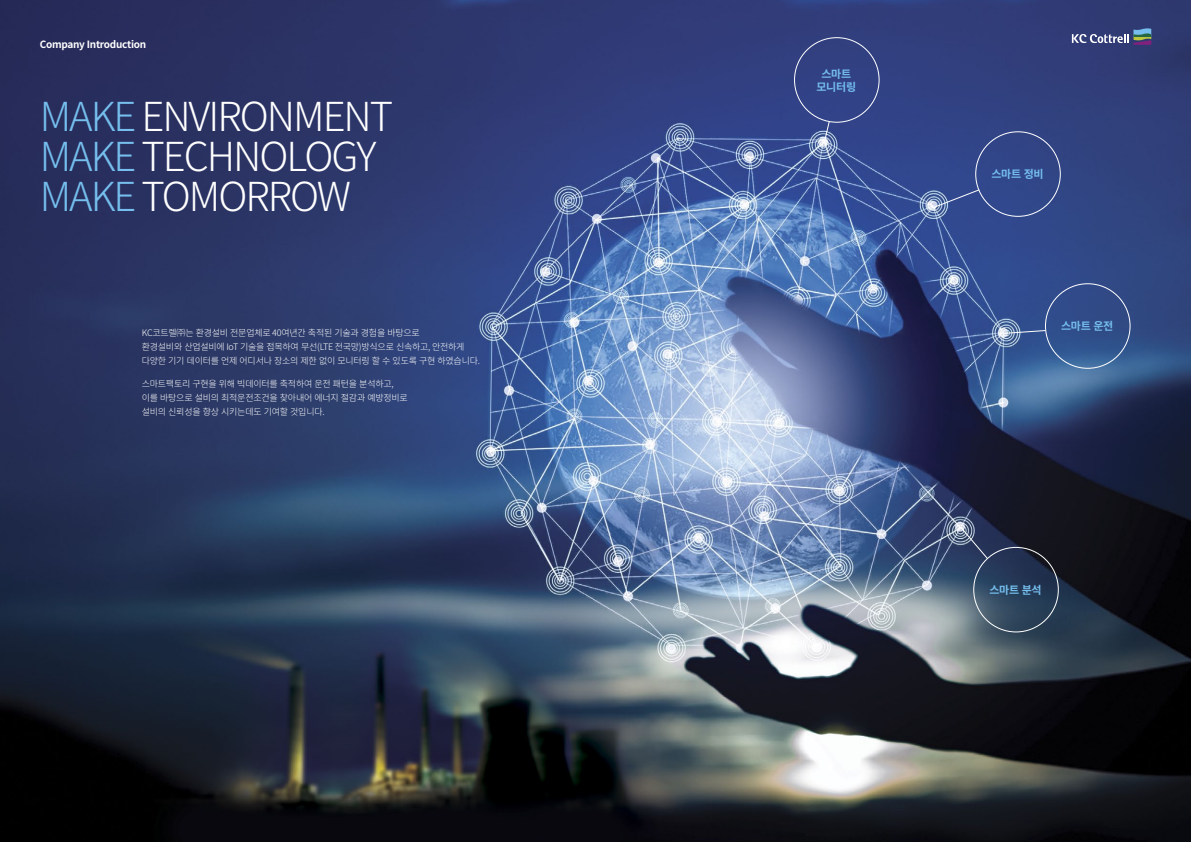
<style>
.page{position:relative;width:1191px;height:842px;background:#fff}
.page>*{position:absolute;margin:0;border:0;box-sizing:border-box;transform-origin:0 0}
.t1{font:300 40px/40px "Noto Sans CJ Kkr";letter-spacing:-.05em;color:#fff}
.t2{font:700 11px/13.2px "Noto Sans CJ Kkr";letter-spacing:-.025em;color:#75beed;text-align:center}
.t3{font:700 10px "Noto Sans CJ Kkr";letter-spacing:-.025em;color:#fff}
.t4{font:300 9px/14px "Noto Sans CJ Kkr";letter-spacing:-.025em;color:#fff}
.s1{color:#75beed}
</style>
<div class="page">
<img style="left:0;top:0;width:1191px;height:842px">
<svg style="left:824px;top:121px;width:5px;height:21px"></svg>
<svg style="left:933px;top:189px;width:46px;height:19px"></svg>
<svg style="left:1003px;top:330px;width:42px;height:4px"></svg>
<svg style="left:960px;top:527px;width:28px;height:32px"></svg>
<svg style="left:1071px;top:28px;width:80px;height:17px"></svg>
<p class="t3" style="left:40px;top:38px;width:108px">Company Introduction</p>
<h1 class="t1" style="left:40px;top:97px;width:355px"><span class="s1">MAKE</span> ENVIRONMENT<br><span class="s1">MAKE</span> TECHNOLOGY<br><span class="s1">MAKE</span> TOMORROW</h1>
<p class="t4" style="left:142px;top:326px;width:340px">KC코트렐㈜는 환경설비 전문업체로 40여년간 축적된 기술과 경험을 바탕으로<br>환경설비와 산업설비에 IoT 기술을 접목하여 무선(LTE 전국망)방식으로 신속하고, 안전하게 다양한 기기 데이터를 언제 어디서나 장소의 제한 없이 모니터링 할 수 있도록 구현 하였습니다.</p>
<p class="t4" style="left:142px;top:376px;width:267px">스마트팩토리 구현을 위해 빅데이터를 축적하여 운전 패턴을 분석하고, 이를 바탕으로 설비의 최적운전조건을 찾아내어 에너지 절감과 예방정비로 설비의 신뢰성을 향상 시키는데도 기여할 것입니다.</p>
<p class="t2" style="left:816px;top:67px;width:41px">스마트 모니터링</p>
<p class="t2" style="left:991px;top:168px;width:54px">스마트 정비</p>
<p class="t2" style="left:1061px;top:320px;width:54px">스마트 운전</p>
<p class="t2" style="left:989px;top:584px;width:54px">스마트 분석</p>
</div>
